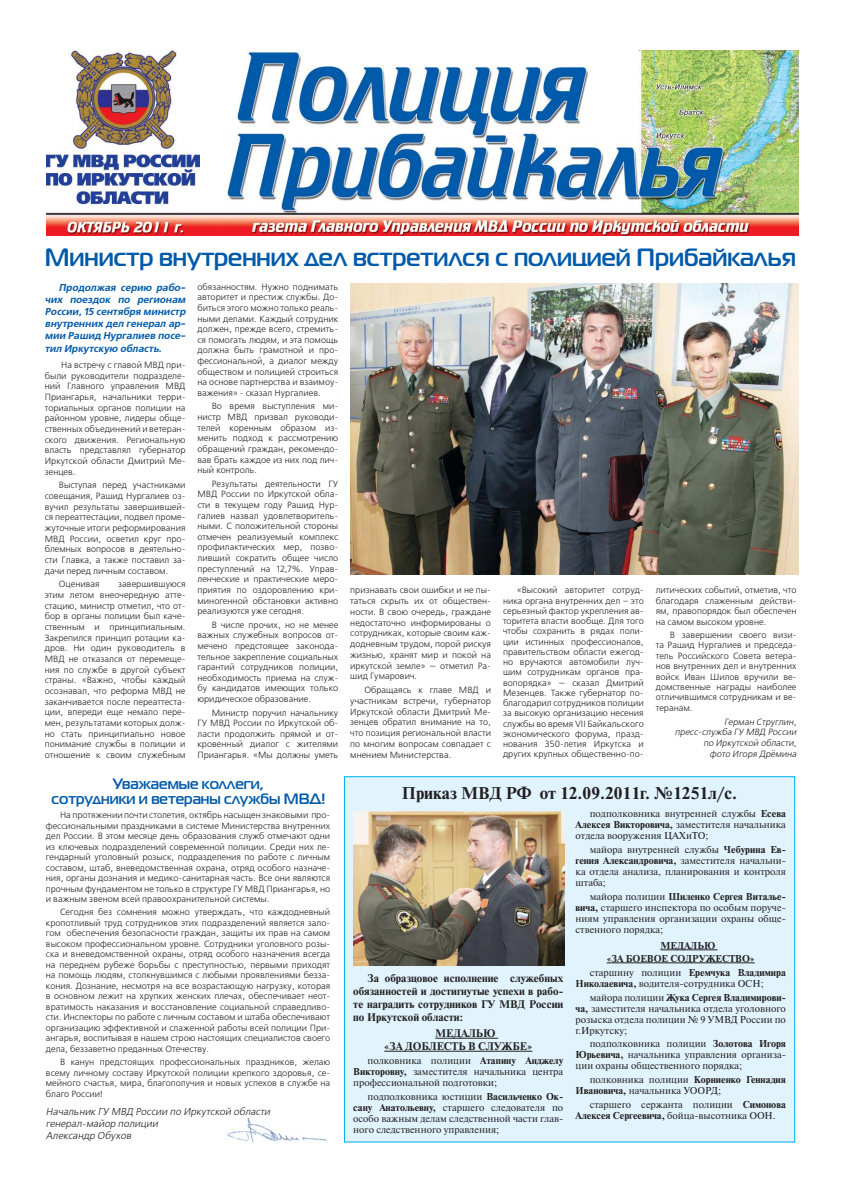
<style>
.page{position:relative;width:842px;height:1191px;background:#fff}
.page>*{position:absolute;margin:0;border:0;box-sizing:border-box;transform-origin:0 0}
.t1{font:700 25px "Magistral C";color:#005aaa}
.t2{font:700 17px "Newton C";color:#231f20}
.t3{font:700 15px/15px "Magistral C";color:#005aaa;text-align:center}
.t4{font:700 11px/13px "Newton C";color:#231f20;text-align:justify}
.t5{font:10px/11px "Newton C";color:#231f20;text-align:justify}
.t6{font:italic 700 10px/12.2px "Free Set C";color:#005aaa;text-align:justify}
.t7{font:italic 10px/12px "Free Set C";color:#231f20}
.t8{font:700 10px "Newton C";color:#231f20}
.t9{font:9px/10.6px "Free Set C";color:#231f20;text-align:justify}
.t10{font:italic 9px/10.9px "Free Set C";color:#231f20;text-align:right}
.s1{font-weight:700}
.s2{font-weight:400}
</style>
<div class="page">
<img style="left:47px;top:51px;width:751px;height:184px">
<img style="left:350px;top:283px;width:448px;height:292px">
<div style="left:344px;top:776px;width:451px;height:366px;background:#e1f4fd"></div>
<hr style="left:435px;top:1038px;width:63px;height:1px;background:#231f20">
<hr style="left:384px;top:1051px;width:148px;height:1px;background:#231f20">
<hr style="left:660px;top:949px;width:57px;height:1px;background:#231f20">
<hr style="left:607px;top:962px;width:148px;height:1px;background:#231f20">
<img style="left:353px;top:811px;width:211px;height:154px">
<img style="left:228px;top:1118px;width:99px;height:24px">
<h1 class="t1" style="left:45px;top:248px;width:753px">Министр внутренних дел встретился с полицией Прибайкалья</h1>
<p class="t6" style="left:45px;top:282px;width:144px;text-indent:14px">Продолжая серию рабо&shy;чих поездок по регионам России,15 сентября министр внутренних дел генерал ар&shy;мии Рашид Нургалиев посе&shy;тил Иркутскую область.</p>
<p class="t9" style="left:45px;top:360px;width:142px;text-indent:16px">На встречу с главой МВД при&shy;были руководители подразделе&shy;ний Главного управления МВД Приангарья, начальники терри&shy;ториальных органов полиции на районном уровне, лидеры обще&shy;ственных объединений и ветеран&shy;ского движения. Региональную власть представлял губернатор Иркутской области Дмитрий Ме&shy;зенцев.</p>
<p class="t9" style="left:45px;top:481px;width:142px;text-indent:14px">Выступая перед участниками совещания, Рашид Нургалиев оз&shy;вучил результаты завершившей&shy;ся переаттестации, подвел проме&shy;жуточные итоги реформирования МВД России, осветил круг про&shy;блемных вопросов в деятельно&shy;сти Главка, а также поставил за&shy;дачи перед личным составом.</p>
<p class="t9" style="left:59px;top:580px;width:42px">Оценивая</p>
<p class="t9" style="left:45px;top:580px;width:142px;text-indent:73px">завершившуюся этим летом внеочередную атте&shy;стацию, министр отметил, что от&shy;бор в органы полиции был каче&shy;ственным и принципиальным.<br>Закрепился принцип ротации ка&shy;дров. Ни один руководитель в МВД не отказался от перемеще&shy;ния по службе в другой субъект страны. «Важно, чтобы каждый осознавал, что реформа МВД не заканчивается после переаттеста&shy;ции, впереди еще немало пере&shy;мен, результатами которых долж&shy;но стать принципиально новое понимание службы в полиции и отношение к своим служебным</p>
<p class="t9" style="left:197px;top:282px;width:142px">обязанностям. Нужно поднимать авторитет и престиж службы. До&shy;биться этого можно только реаль&shy;ными делами. Каждый сотрудник должен, прежде всего, стремить&shy;ся помогать людям, и эта помощь должна быть грамотной и про&shy;фессиональной, а диалог между обществом и полицией строиться на основе партнерства и взаимоу&shy;важения» - сказал Нургалиев.</p>
<p class="t9" style="left:197px;top:402px;width:142px;text-indent:14px">Во время выступления ми&shy;нистр МВД призвал руководи&shy;телей коренным образом из&shy;менить подход к рассмотрению обращений граждан, рекомендо&shy;вав брать каждое из них под лич&shy;ный контроль.</p>
<p class="t9" style="left:197px;top:479px;width:142px;text-indent:14px">Результаты деятельности ГУ МВД России по Иркутской обла&shy;сти в текущем году Рашид Нур&shy;галиев назвал удовлетворитель&shy;ными. С положительной стороны отмечен реализуемый комплекс профилактических мер, позво&shy;ливший сократить общее число преступлений на 12,7%. Управ&shy;ленческие и практические меро&shy;приятия по оздоровлению кри&shy;миногенной обстановки активно реализуются уже сегодня.</p>
<p class="t9" style="left:197px;top:620px;width:142px;text-indent:14px">В числе прочих, но не менее важных служебных вопросов от&shy;мечено предстоящее законода&shy;тельное закрепление социальных гарантий сотрудников полиции, необходимость приема на служ&shy;бу кандидатов имеющих только юридическое образование.</p>
<p class="t9" style="left:197px;top:708px;width:142px;text-indent:14px">Министр поручил начальнику ГУ МВД России по Иркутской об&shy;ласти продолжить прямой и от&shy;кровенный диалог с жителями Приангарья. «Мы должны уметь</p>
<h3 class="t3" style="left:52px;top:777px;width:275px">Уважаемые коллеги,<br>сотрудники и ветераны службы МВД!</h3>
<p class="t9" style="left:46px;top:810px;width:286px;text-indent:14px">На протяжении почти столетия, октябрь насыщен знаковыми про&shy;фессиональными праздниками в системе Министерства внутренних дел России. В этом месяце день образования служб отмечают одни из ключевых подразделений современной полиции. Среди них ле&shy;гендарный уголовный розыск, подразделения по работе с личным составом, штаб, вневедомственная охрана, отряд особого назначе&shy;ния, органы дознания и медико-санитарная часть. Все они являются прочным фундаментом не только в структуре ГУ МВД Приангарья, но и важным звеном всей правоохранительной системы.</p>
<p class="t9" style="left:46px;top:908px;width:286px;text-indent:14px">Сегодня без сомнения можно утверждать, что каждодневный кропотливый труд сотрудников этих подразделений является зало&shy;гом обеспечения безопасности граждан, защиты их прав на самом высоком профессиональном уровне. Сотрудники уголовного розы&shy;ска и вневедомственной охраны, отряд особого назначения всегда на переднем рубеже борьбы с преступностью, первыми приходят на помощь людям, столкнувшимся с любыми проявлениями безза&shy;кония. Дознание, несмотря на все возрастающую нагрузку, которая в основном лежит на хрупких женских плечах, обеспечивает неот&shy;вратимость наказания и восстановление социальной справедливо&shy;сти. Инспекторы по работе с личным составом и штаба обеспечивают организацию эффективной и слаженной работы всей полиции При&shy;ангарья, воспитывая в нашем строю настоящих специалистов своего дела, беззаветно преданных Отечеству.</p>
<p class="t9" style="left:46px;top:1058px;width:286px;text-indent:14px">В канун предстоящих профессиональных праздников, желаю всему личному составу Иркутской полиции крепкого здоровья, се&shy;мейного счастья, мира, благополучия и новых успехов в службе на благо России!</p>
<p class="t7" style="left:46px;top:1106px;width:227px">Начальник ГУ МВД России по Иркутской области генерал-майор полиции<br>Александр Обухов</p>
<p class="t9" style="left:350px;top:586px;width:142px">признавать свои ошибки и не пы&shy;таться скрыть их от обществен&shy;ности. В свою очередь, граждане недостаточно информированы о сотрудниках, которые своим каж&shy;додневным трудом, порой рискуя жизнью, хранят мир и покой на иркутской земле» — отметил Ра&shy;шид Гумарович.</p>
<p class="t9" style="left:350px;top:685px;width:142px;text-indent:14px">Обращаясь к главе МВД и участникам встречи, губернатор Иркутской области Дмитрий Ме&shy;зенцев обратил внимание на то, что позиция региональной власти по многим вопросам совпадает с мнением Министерства.</p>
<p class="t9" style="left:503px;top:586px;width:142px;line-height:10.2px;text-indent:14px">«Высокий авторитет сотруд&shy;ника органа внутренних дел – это серьезный фактор укрепления ав&shy;торитета власти вообще. Для того чтобы сохранить в рядах поли&shy;ции истинных профессионалов, правительством области ежегод&shy;но вручаются автомобили луч&shy;шим сотрудникам органов пра&shy;вопорядка» — сказал Дмитрий Мезенцев. Также губернатор по&shy;благодарил сотрудников полиции за высокую организацию несения службы во время VII Байкальского экономического форума, празд&shy;нования 350-летия Иркутска и других крупных общественно-по-</p>
<p class="t9" style="left:656px;top:586px;width:142px">литических событий, отметив, что благодаря слаженным действи&shy;ям, правопорядок был обеспечен на самом высоком уровне.</p>
<p class="t9" style="left:656px;top:630px;width:142px;text-indent:14px">В завершении своего визи&shy;та Рашид Нургалиев и председа&shy;тель Российского Совета ветера&shy;нов внутренних дел и внутренних войск Иван Шилов вручили ве&shy;домственные награды наиболее отличившимся сотрудникам и ве&shy;теранам.</p>
<p class="t10" style="left:675px;top:717px;width:125px">Герман Струглин, пресс-служба ГУ МВД России по Иркутской области,<br>фото Игоря Дрёмина</p>
<h2 class="t2" style="left:402px;top:786px;width:337px">Приказ МВД РФ от 12.09.2011г. №1251л/с.</h2>
<p class="t4" style="left:353px;top:973px;width:212px;text-indent:14px">За образцовое исполнение служебных обязанностей и достигнутые успехи в рабо&shy;те наградить сотрудников ГУ МВД России по Иркутской области:</p>
<p class="t4" style="left:384px;top:1027px;width:150px;text-indent:51px">МЕДАЛЬЮ<br>«ЗА ДОБЛЕСТЬ В СЛУЖБЕ»</p>
<p class="t5" style="left:353px;top:1056px;width:212px;text-indent:14px">полковника полиции <span class="s1">Атапину Анджелу Викторовну,</span> заместителя начальника центра профессиональной подготовки;</p>
<p class="t5" style="left:353px;top:1091px;width:212px;text-indent:14px">подполковника юстиции <span class="s1">Васильченко Ок&shy;сану Анатольевну,</span> старшего следователя по особо важным делам следственной части глав&shy;ного следственного управления;</p>
<p class="t5" style="left:576px;top:809px;width:212px;text-indent:14px">подполковника внутренней службы <span class="s1">Есева Алексея Викторовича,</span> заместителя начальника отдела вооружения ЦАХиТО;</p>
<p class="t5" style="left:576px;top:845px;width:212px;text-indent:14px">майора внутренней службы <span class="s1">Чебурина Ев&shy;гения Александровича,</span> заместителя начальни&shy;ка отдела анализа, планирования и контроля штаба;</p>
<p class="t5" style="left:576px;top:892px;width:212px;text-indent:14px">майора полиции <span class="s1">Шиленко Сергея Виталье&shy;вича,</span> старшего инспектора по особым поруче&shy;ниям управления организации охраны обще&shy;ственного порядка;</p>
<p class="t8" style="left:660px;top:941px;width:56px">МЕДАЛЬЮ</p>
<p class="t8" style="left:607px;top:954px;width:149px">«ЗА БОЕВОЕ СОДРУЖЕСТВО»</p>
<p class="t8" style="left:590px;top:968px;width:198px"><span class="s2">старшину полиции</span> Еремчука Владимира</p>
<p class="t5" style="left:590px;top:977px;width:198px;line-height:13.8px;text-indent:-14px"><span class="s1">Николаевича,</span> водителя-сотрудника ОСН; майора полиции <span class="s1">Жука Сергея Владимирови-</span></p>
<p class="t5" style="left:576px;top:1003px;width:212px"><span class="s1">ча,</span> заместителя начальника отдела уголовного розыска отдела полиции № 9 УМВД России по г.Иркутску;</p>
<p class="t5" style="left:576px;top:1039px;width:212px;text-indent:14px">подполковника полиции <span class="s1">Золотова Игоря Юрьевича,</span> начальника управления организа&shy;ции охраны общественного порядка;</p>
<p class="t5" style="left:576px;top:1075px;width:212px;text-indent:14px">полковника полиции <span class="s1">Корниенко Геннадия<br>Ивановича,</span> начальника УООРД;</p>
<p class="t5" style="left:576px;top:1100px;width:212px;text-indent:14px">старшего сержанта полиции <span class="s1">Симонова<br>Алексея Сергеевича,</span> бойца-высотника ООН.</p>
</div>
